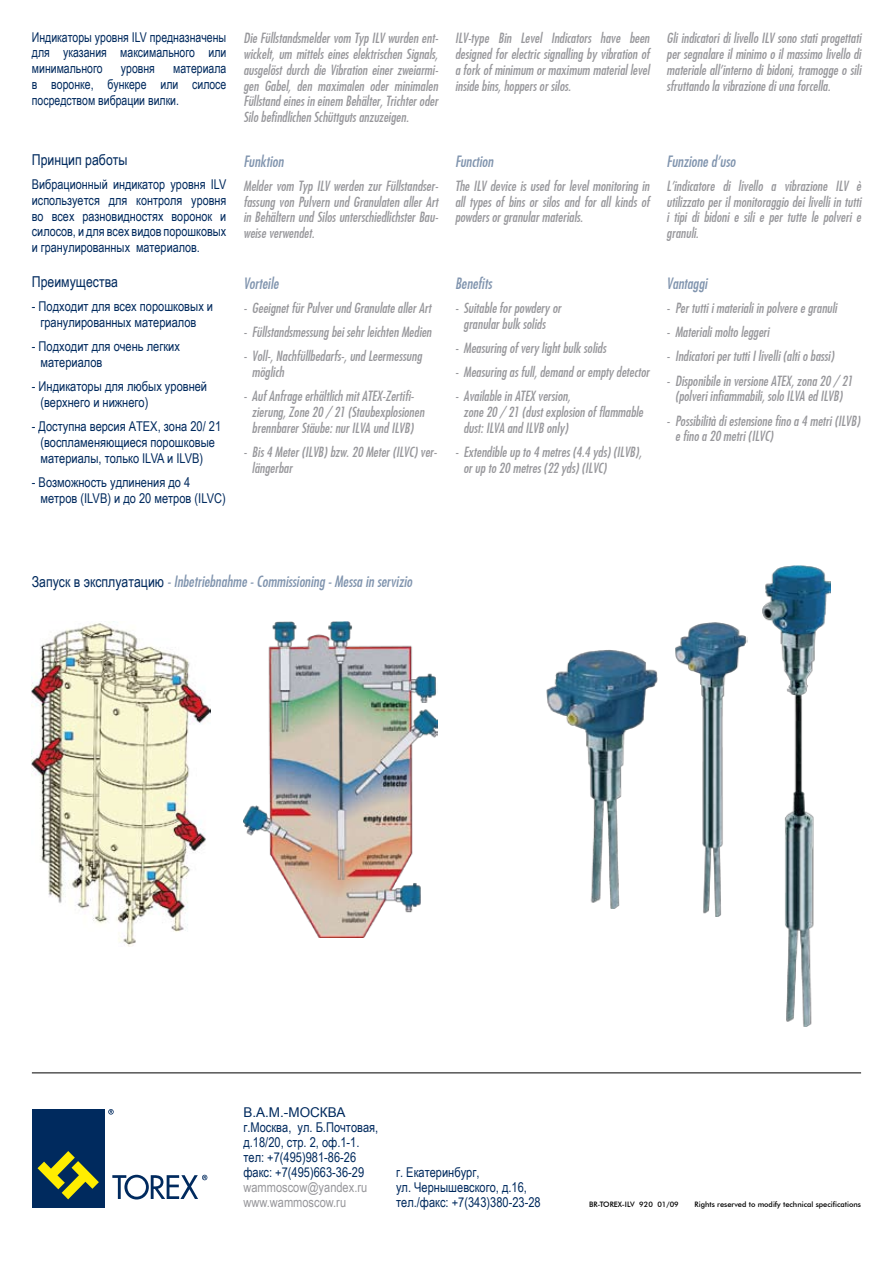
<style>
.page{position:relative;width:893px;height:1263px;background:#fff}
.page>*{position:absolute;margin:0;border:0;box-sizing:border-box;transform-origin:0 0}
.t1{font:15px "Futura Md Cn BT Italic";color:#8094ae}
.t2{font:15px "Arial Narrow";color:#002a5e}
.t3{font:13.5px/15.8px "Futura Md Cn BT Italic";color:#97979b;text-align:justify}
.t4{font:13.5px/15.8px "Arial Narrow";color:#002a5e}
.t5{font:13.5px/15.8px "Arial Narrow";color:#002a5e;text-align:justify;scale:.95 1}
.t6{font:13.5px/15px "Arial Narrow";color:#97979b}
.t7{font:13.5px "Arial";color:#002a5e}
.t8{font:500 7.5px "Futura BT";color:#000}
.s1{font-family:"Arial Narrow";color:#002a5e}
</style>
<div class="page">
<img style="left:32px;top:621px;width:178px;height:325px">
<img style="left:243px;top:621px;width:195px;height:317px">
<div style="left:32px;top:1109px;width:72px;height:99px;background:#002a5e"></div>
<svg style="left:38px;top:1151px;width:61px;height:48px"></svg>
<svg style="left:108px;top:1109px;width:6px;height:5px"></svg>
<svg style="left:112px;top:1175px;width:95px;height:24px"></svg>
<hr style="left:32px;top:1072px;width:829px;height:1px;background:#000">
<img style="left:763px;top:566px;width:67px;height:460px">
<img style="left:675px;top:623px;width:72px;height:293px">
<img style="left:546px;top:650px;width:111px;height:258px">
<p class="t5" style="left:32px;top:29px;width:206px">Индикаторы уровня ILV предназначены для указания максимального или минимального</p>
<p class="t5" style="left:32px;top:60px;width:206px;text-indent:141px">материала в воронке, бункере или силосе посредством вибрации вилки.</p>
<p class="t5" style="left:121px;top:60px;width:37px">уровня</p>
<p class="t2" style="left:32px;top:149px;width:97px">Принцип работы</p>
<p class="t4" style="left:32px;top:176px;width:196px;text-align:justify">Вибрационный индикатор уровня ILV используется для контроля уровня во всех разновидностях воронок и силосов, и для всех видов порошковых и гранулированных материалов.</p>
<p class="t2" style="left:32px;top:271px;width:88px">Преимущества</p>
<p class="t4" style="left:40px;top:298px;width:174px;text-indent:-9px">- Подходит для всех порошковых и гранулированных материалов</p>
<p class="t4" style="left:40px;top:338px;width:141px;text-indent:-9px">- Подходит для очень легких материалов</p>
<p class="t4" style="left:40px;top:378px;width:168px;text-indent:-9px">- Индикаторы для любых уровней (верхнего и нижнего)</p>
<p class="t4" style="left:40px;top:418px;width:182px;text-indent:-9px">- Доступна версия АТЕХ, зона 20/ 21 (воспламеняющиеся порошковые материалы, только ILVA и ILVB)</p>
<p class="t4" style="left:40px;top:474px;width:187px;text-indent:-9px">- Возможность удлинения до 4 метров (ILVB) и до 20 метров (ILVC)</p>
<p class="t3" style="left:243px;top:30px;width:196px">Die Füllstandsmelder vom Typ ILV wurden ent&shy;wickelt, um mittels eines elektrischen Signals, ausgelöst durch die Vibration einer zweiarmi&shy;gen Gabel, den maximalen oder minimalen Füllstand eines in einem Behälter, Trichter oder Silo befindlichen Schüttguts anzuzeigen.</p>
<p class="t1" style="left:243px;top:152px;width:42px">Funktion</p>
<p class="t3" style="left:243px;top:178px;width:196px">Melder vom Typ ILV werden zur Füllstandser&shy;fassung von Pulvern und Granulaten aller Art in Behältern und Silos unterschiedlichster Bau&shy;weise verwendet.</p>
<p class="t1" style="left:243px;top:274px;width:37px">Vorteile</p>
<p class="t3" style="left:243px;top:300px;width:189px">- Geeignet für Pulver und Granulate aller Art</p>
<p class="t3" style="left:243px;top:324px;width:190px">- Füllstandsmessung bei sehr leichten Medien</p>
<p class="t3" style="left:252px;top:348px;width:171px;text-indent:-9px">- Voll-, Nachfüllbedarfs-, und Leermessung möglich</p>
<p class="t3" style="left:252px;top:388px;width:174px;text-align:left;text-indent:-9px">- Auf Anfrage erhältlich mit ATEX-Zertifi&shy;zierung, Zone 20 / 21 (Staubexplosionen brennbarer Stäube: nur ILVA und ILVB)</p>
<p class="t3" style="left:252px;top:444px;width:187px;text-indent:-9px">- Bis 4 Meter (ILVB) bzw. 20 Meter (ILVC) ver&shy;längerbar</p>
<p class="t3" style="left:455px;top:30px;width:196px">ILV-type Bin Level Indicators have been designed for electric signalling by vibration of a fork of minimum or maximum material level inside bins, hoppers or silos.</p>
<p class="t3" style="left:666px;top:30px;width:196px">Gli indicatori di livello ILV sono stati progettati per segnalare il minimo o il massimo livello di materiale all’interno di bidoni, tramogge o sili sfruttando la vibrazione di una forcella.</p>
<p class="t1" style="left:455px;top:152px;width:40px">Function</p>
<p class="t3" style="left:455px;top:178px;width:196px">The ILV device is used for level monitoring in all types of bins or silos and for all kinds of powders or granular materials.</p>
<p class="t1" style="left:455px;top:274px;width:38px">Benefits</p>
<p class="t3" style="left:455px;top:300px;width:108px;text-align:center">- Suitable for powdery or granular bulk solids</p>
<p class="t3" style="left:455px;top:340px;width:153px">- Measuring of very light bulk solids</p>
<p class="t3" style="left:455px;top:364px;width:196px">- Measuring as full, demand or empty detector</p>
<p class="t3" style="left:463px;top:388px;width:181px;text-align:left;text-indent:-9px">- Available in ATEX version,<br>zone 20 / 21 (dust explosion of flammable dust: ILVA and ILVB only)</p>
<p class="t3" style="left:463px;top:444px;width:180px;text-indent:-9px">- Extendible up to 4 metres (4.4 yds) (ILVB), or up to 20 metres (22 yds) (ILVC)</p>
<p class="t1" style="left:666px;top:152px;width:70px">Funzione d’uso</p>
<p class="t3" style="left:666px;top:178px;width:196px">L’indicatore di livello a vibrazione ILV è utilizzato per il monitoraggio dei livelli in tutti i tipi di bidoni e sili e per tutte le polveri e granuli.</p>
<p class="t1" style="left:666px;top:274px;width:42px">Vantaggi</p>
<p class="t3" style="left:666px;top:300px;width:172px">- Per tutti i materiali in polvere e granuli</p>
<p class="t3" style="left:666px;top:324px;width:104px">- Materiali molto leggeri</p>
<p class="t3" style="left:666px;top:348px;width:169px">- Indicatori per tutti I livelli (alti o bassi)</p>
<p class="t3" style="left:666px;top:372px;width:188px;text-align:center">- Disponibile in versione ATEX, zona 20 / 21 (polveri infiammabili, solo ILVA ed ILVB)</p>
<p class="t3" style="left:675px;top:412px;width:187px;text-indent:-9px">- Possibilità di estensione fino a 4 metri (ILVB) e fino a 20 metri (ILVC)</p>
<p class="t1" style="left:32px;top:572px;width:382px"><span class="s1">Запуск в эксплуатацию</span> - Inbetriebnahme - Commissioning - Messa in servizio</p>
<p class="t7" style="left:243px;top:1103px;width:103px">В.А.М.-МОСКВА</p>
<p class="t4" style="left:243px;top:1119px;width:136px;line-height:15px">г.Москва, ул. Б.Почтовая, д.18/20, стр. 2, оф.1-1. тел: +7(495)981-86-26 факс: +7(495)663-36-29</p>
<p class="t6" style="left:243px;top:1179px;width:125px">wammoscow@yandex.ru www.wammoscow.ru</p>
<p class="t4" style="left:396px;top:1164px;width:146px;line-height:15px">г. Екатеринбург,<br>ул. Чернышевского, д.16, тел./факс: +7(343)380-23-28</p>
<p class="t8" style="left:589px;top:1200px;width:91px">BR-TOREX-ILV 920 01/09</p>
<p class="t8" style="left:695px;top:1200px;width:168px">Rights reserved to modify technical specifications</p>
</div>
